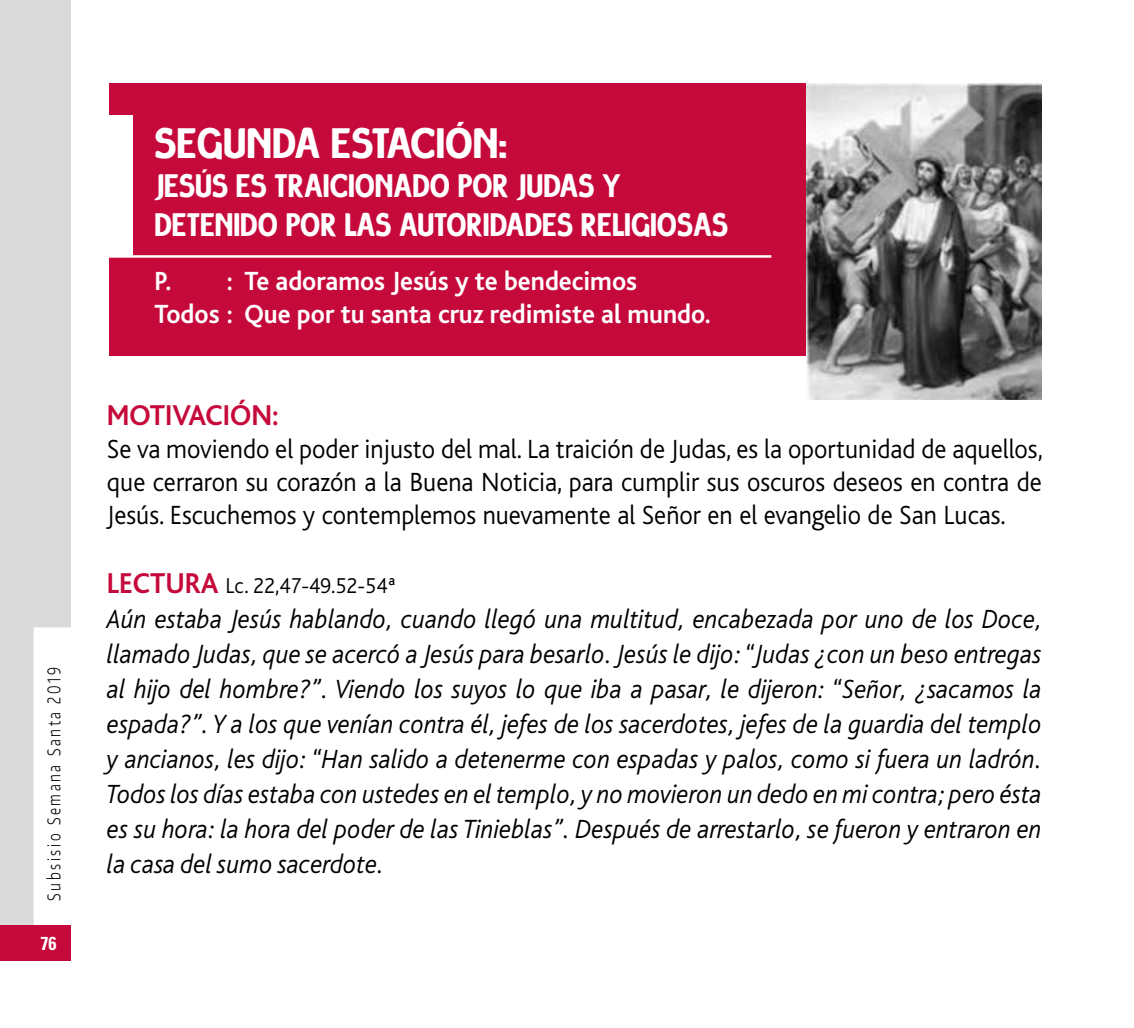
<style>
.page{position:relative;width:1134px;height:1028px;background:#fff}
.page>*{position:absolute;margin:0;border:0;box-sizing:border-box;transform-origin:0 0}
.t1{font:42.5px "Milocha";color:#fff}
.t2{font:32.5px/39px "Milocha";color:#fff;scale:.95 1}
.t3{font:700 30px "Bliss";color:#c6093b;scale:.95 1}
.t4{font:italic 300 27.5px/35px "Bliss";color:#000;text-align:justify;scale:.95 1}
.t5{font:300 27.5px/33px "Bliss";color:#000;text-align:justify;scale:.95 1}
.t6{font:700 27.5px/33px "Bliss";color:#fff;scale:.95 1}
.t7{font:300 22.5px "Bliss";color:#000;scale:.95 1}
.t8{font:700 condensed 18.75px "Univers";color:#fff}
.t9{font:300 17.5px "Encode Sans";letter-spacing:.2em;color:#000;scale:.75 1}
.s1{font-weight:700;font-size:30px;color:#c6093b}
</style>
<div class="page">
<div style="left:0;top:0;width:70px;height:937px;background:#dadada"></div>
<div style="left:34px;top:627px;width:37px;height:298px;background:#fff"></div>
<div style="left:0;top:925px;width:71px;height:35px;background:#c6093b"></div>
<div style="left:109px;top:83px;width:933px;height:273px;background:#c6093b"></div>
<hr style="left:108px;top:255px;width:663px;height:3px;background:#fff">
<div style="left:97px;top:115px;width:36px;height:142px;background:#fff"></div>
<img style="left:806px;top:83px;width:236px;height:317px">
<p class="t9" style="left:43px;top:900px;width:313px;rotate:-90deg">Subsisio Semana Santa 2019</p>
<p class="t8" style="left:41px;top:931px;width:18px">76</p>
<h1 class="t1" style="left:154px;top:118px;width:355px">SEGUNDA ESTACIÓN:</h1>
<p class="t2" style="left:154px;top:166px;width:605px">JESÚS ES TRAICIONADO POR JUDAS Y<br>DETENIDO POR LAS AUTORIDADES RELIGIOSAS</p>
<p class="t6" style="left:154px;top:265px;width:587px">P. : Te adoramos Jesús y te bendecimos<br>Todos : Que por tu santa cruz redimiste al mundo.</p>
<p class="t3" style="left:107px;top:399px;width:182px">MOTIVACIÓN:</p>
<p class="t5" style="left:107px;top:433px;width:987px">Se va moviendo el poder injusto del mal. La traición de Judas, es la oportunidad de aquellos, que cerraron su corazón a la Buena Noticia, para cumplir sus oscuros deseos en contra de Jesús. Escuchemos y contemplemos nuevamente al Señor en el evangelio de San Lucas.</p>
<p class="t7" style="left:107px;top:574px;width:306px"><span class="s1">LECTURA</span> Lc. 22,47-49.52-54ª</p>
<p class="t4" style="left:107px;top:602px;width:986px">Aún estaba Jesús hablando, cuando llegó una multitud, encabezada por uno de los Doce, llamado Judas, que se acercó a Jesús para besarlo. Jesús le dijo: “Judas ¿con un beso entregas al hijo del hombre?”. Viendo los suyos lo que iba a pasar, le dijeron: “Señor, ¿sacamos la espada?”. Y a los que venían contra él, jefes de los sacerdotes, jefes de la guardia del templo y ancianos, les dijo: “Han salido a detenerme con espadas y palos, como si fuera un ladrón.<br>Todos los días estaba con ustedes en el templo, y no movieron un dedo en mi contra; pero ésta es su hora: la hora del poder de las Tinieblas”. Después de arrestarlo, se fueron y entraron en la casa del sumo sacerdote.</p>
</div>
